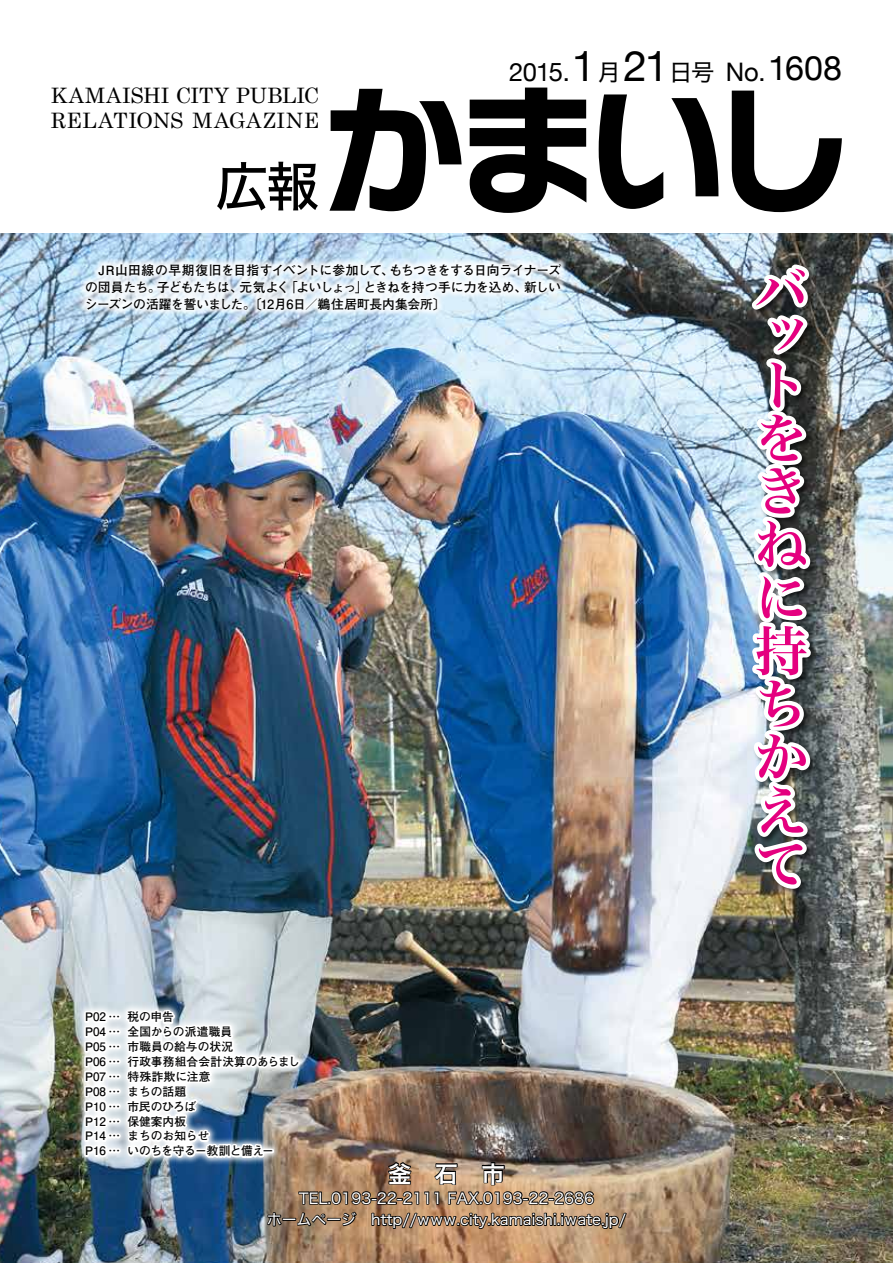
<style>
.page{position:relative;width:893px;height:1263px;background:#fff}
.page>*{position:absolute;margin:0;border:0;box-sizing:border-box;transform-origin:0 0}
.t1{font:700 138.15px "Typelabo N Std";color:#000}
.t2{font:53.1px/53.1px "Hira Min Std W6";color:#e4007f}
.t3{font:53.1px "Hira Kaku Std W5";color:#000}
.t4{font:25.5px "Helvetica Neue";letter-spacing:-.025em;color:#000}
.t5{font:23.4px "Hira Kaku Std W6";color:#fff}
.t6{font:21.3px/24.5px "Century";letter-spacing:.01em;color:#000}
.t7{font:14.85px/21.3px "Hira Kaku Std W4";color:#fff;text-align:center}
.t8{font:700 12.75px/17px "Futo Go B101 Pr 6 N";letter-spacing:-.03em;color:#000;text-align:justify}
.t9{font:700 11.7px/14.9px "Futo Go B101 Pr 6 N";color:#000}
.s1{font-size:42.45px}
.s2{font-family:"Hira Kaku Std W4";font-size:23.4px}
.s3{font-size:34.05px}
</style>
<div class="page">
<img style="left:0;top:234px;width:893px;height:1029px">
<svg style="left:77px;top:1002px;width:6px;height:163px"></svg>
<div style="left:78px;top:256px;width:491px;height:62px;background:#fff;opacity:.9"></div>
<img style="left:726px;top:257px;width:118px;height:822px">
<img style="left:83px;top:855px;width:545px;height:389px">
<h3 class="t6" style="left:51px;top:82px;width:270px">KAMAISHI CITY PUBLIC<br>RELATIONS MAGAZINE</h3>
<h2 class="t3" style="left:215px;top:146px;width:105px">広報</h2>
<h3 class="t4" style="left:509px;top:54px;width:334px">2015.<span class="s1">1</span><span class="s2">月</span><span class="s1">21</span><span class="s2">日号</span> No.<span class="s3">1608</span></h3>
<h1 class="t1" style="left:324px;top:49px;width:529px">かまいし</h1>
<p class="t8" style="left:85px;top:261px;width:478px">　JR山田線の早期復旧を目指すイベントに参加して、もちつきをする日向ライナーズの団員たち。子どもたちは、元気よく「よいしょっ」ときねを持つ手に力を込め、新しいシーズンの活躍を誓いました。〔12月6日／鵜住居町長内集会所〕</p>
<h2 class="t2" style="left:755px;top:269px;width:52px;line-height:43.7px">バッ</h2>
<h2 class="t2" style="left:755px;top:359px;width:53px">トをきねに持ちかえて</h2>
<p class="t9" style="left:85px;top:1009px;width:217px">P02 … 税の申告<br>P04 … 全国からの派遣職員<br>P05 … 市職員の給与の状況<br>P06 … 行政事務組合会計決算のあらまし<br>P07 … 特殊詐欺に注意<br>P08 … まちの話題<br>P10 … 市民のひろば<br>P12 … 保健案内板<br>P14 … まちのお知らせ<br>P16 … いのちを守る－教訓と備え－</p>
<h3 class="t5" style="left:388px;top:1156px;width:118px">釜　石　市</h3>
<p class="t7" style="left:267px;top:1187px;width:361px">TEL.0193-22-2111 FAX.0193-22-2686<br>ホームページ　http//www.city.kamaishi.iwate.jp/</p>
</div>
